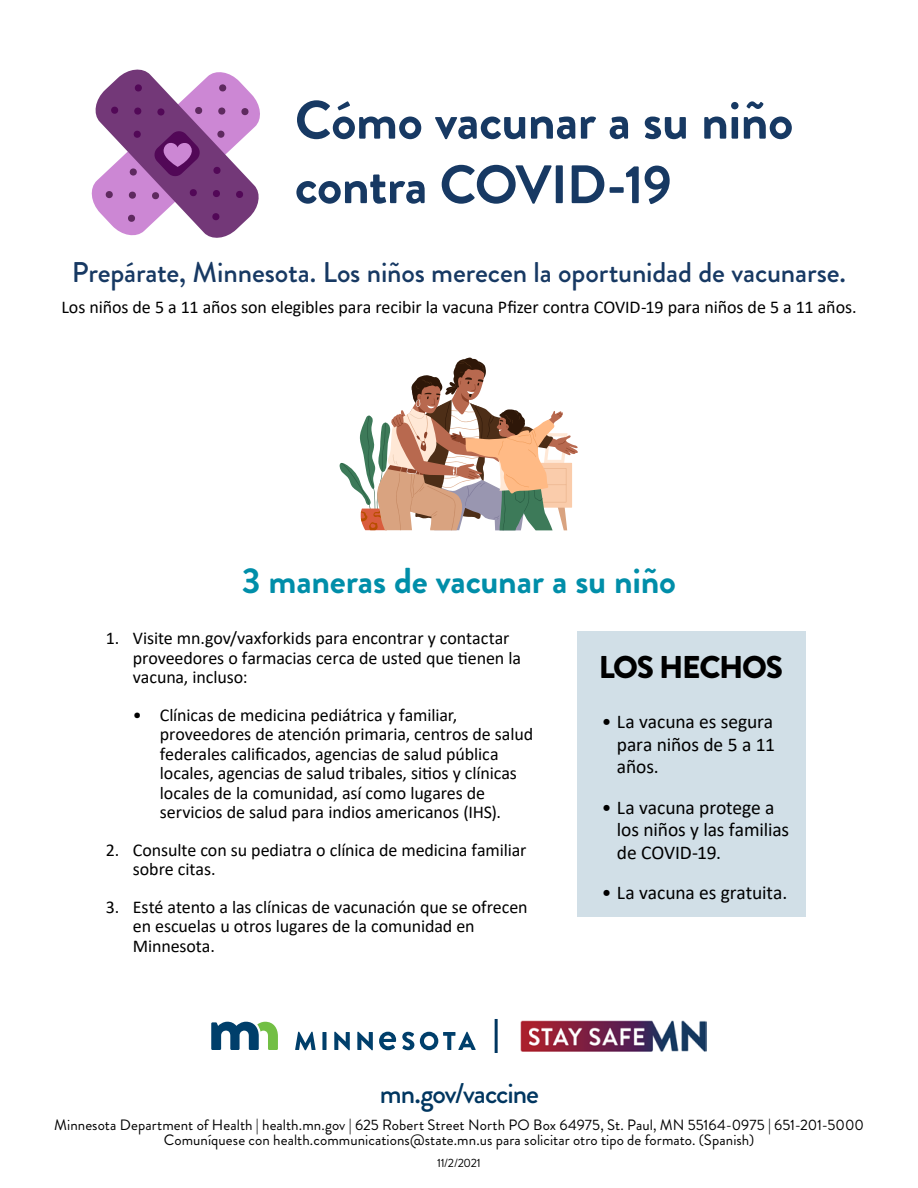
<style>
.page{position:relative;width:918px;height:1188px;background:#fff}
.page>*{position:absolute;margin:0;border:0;box-sizing:border-box;transform-origin:0 0}
.t1{font:700 54px "Brandon Grotesque";letter-spacing:-.015em;color:#173963}
.t2{font:700 36px "Brandon Grotesque";letter-spacing:-.01em;color:#008ea9}
.H1_-_Bold{font:900 31.5px "Brandon Grotesque";letter-spacing:-.04em;color:#000}
.t3{font:500 28.5px "Brandon Grotesque";letter-spacing:-.005em;color:#173963}
.mn_gov_vaccine{font:500 28.5px "Brandon Grotesque";letter-spacing:-.04em;color:#003660}
.t4{font:19.5px/22.5px "Calibri";letter-spacing:-.005em;color:#000;text-align:justify}
.body{font:18px/19.5px "Calibri";letter-spacing:-.005em;color:#000}
.body_10{font:15px/15px "Brandon Grotesque";letter-spacing:.005em;color:#000;text-align:center}
.body_10-2{font:12px "Brandon Grotesque";letter-spacing:-.03em;color:#000}
</style>
<div class="page">
<div style="left:577px;top:631px;width:229px;height:285px;background:#d1dfe7"></div>
<img style="left:520px;top:1021px;width:186px;height:30px">
<svg style="left:211px;top:1022px;width:67px;height:28px"></svg>
<svg style="left:295px;top:1032px;width:21px;height:18px"></svg>
<div style="left:322px;top:1032px;width:5px;height:18px;background:#003f6b"></div>
<svg style="left:334px;top:1032px;width:16px;height:18px"></svg>
<svg style="left:357px;top:1032px;width:16px;height:18px"></svg>
<svg style="left:402px;top:1032px;width:12px;height:18px"></svg>
<svg style="left:420px;top:1032px;width:56px;height:18px"></svg>
<svg style="left:379px;top:1032px;width:17px;height:18px"></svg>
<hr style="left:495px;top:1019px;width:3px;height:34px;background:#003660">
<svg style="left:339px;top:358px;width:239px;height:172px"></svg>
<svg style="left:91px;top:69px;width:169px;height:169px"></svg>
<h1 class="t1" style="left:295px;top:82px;width:500px">Cómo vacunar a su niño</h1>
<h1 class="t1" style="left:295px;top:147px;width:379px">contra COVID-19</h1>
<h1 class="t3" style="left:72px;top:252px;width:776px">Prepárate, Minnesota. Los niños merecen la oportunidad de vacunarse.</h1>
<p class="body" style="left:61px;top:297px;width:797px">Los niños de 5 a 11 años son elegibles para recibir la vacuna Pfizer contra COVID-19 para niños de 5 a 11 años.</p>
<h2 class="t2" style="left:242px;top:555px;width:436px">3 maneras de vacunar a su niño</h2>
<p class="body" style="left:133px;top:628px;width:390px;text-indent:-27px">1. Visite mn.gov/vaxforkids para encontrar y contactar proveedores o farmacias cerca de usted que tienen la vacuna, incluso:</p>
<p class="body" style="left:160px;top:705px;width:375px;text-indent:-27px">• Clínicas de medicina pediátrica y familiar, proveedores de atención primaria, centros de salud federales calificados, agencias de salud pública locales, agencias de salud tribales, sitios y clínicas locales de la comunidad, así como lugares de servicios de salud para indios americanos (IHS).</p>
<p class="body" style="left:133px;top:840px;width:395px;text-indent:-27px">2. Consulte con su pediatra o clínica de medicina familiar sobre citas.</p>
<p class="body" style="left:133px;top:897px;width:396px;text-indent:-27px">3. Esté atento a las clínicas de vacunación que se ofrecen en escuelas u otros lugares de la comunidad en<br>Minnesota.</p>
<h1 class="H1_-_Bold" style="left:599px;top:645px;width:186px">LOS HECHOS</h1>
<p class="t4" style="left:617px;top:710px;width:160px;text-indent:-15px">• La vacuna es segura para niños de 5 a 11 años.</p>
<p class="t4" style="left:617px;top:796px;width:174px;text-align:left;text-indent:-15px">• La vacuna protege a los niños y las familias de COVID-19.</p>
<p class="t4" style="left:602px;top:881px;width:187px">• La vacuna es gratuita.</p>
<p class="mn_gov_vaccine" style="left:380px;top:1073px;width:161px">mn.gov/vaccine</p>
<p class="body_10" style="left:54px;top:1117px;width:812px">Minnesota Department of Health | health.mn.gov | 625 Robert Street North PO Box 64975, St. Paul, MN 55164-0975 | 651-201-5000<br>Comuníquese con health.communications@state.mn.us para solicitar otro tipo de formato. (Spanish)</p>
<p class="body_10-2" style="left:437px;top:1155px;width:45px">11/2/2021</p>
</div>
